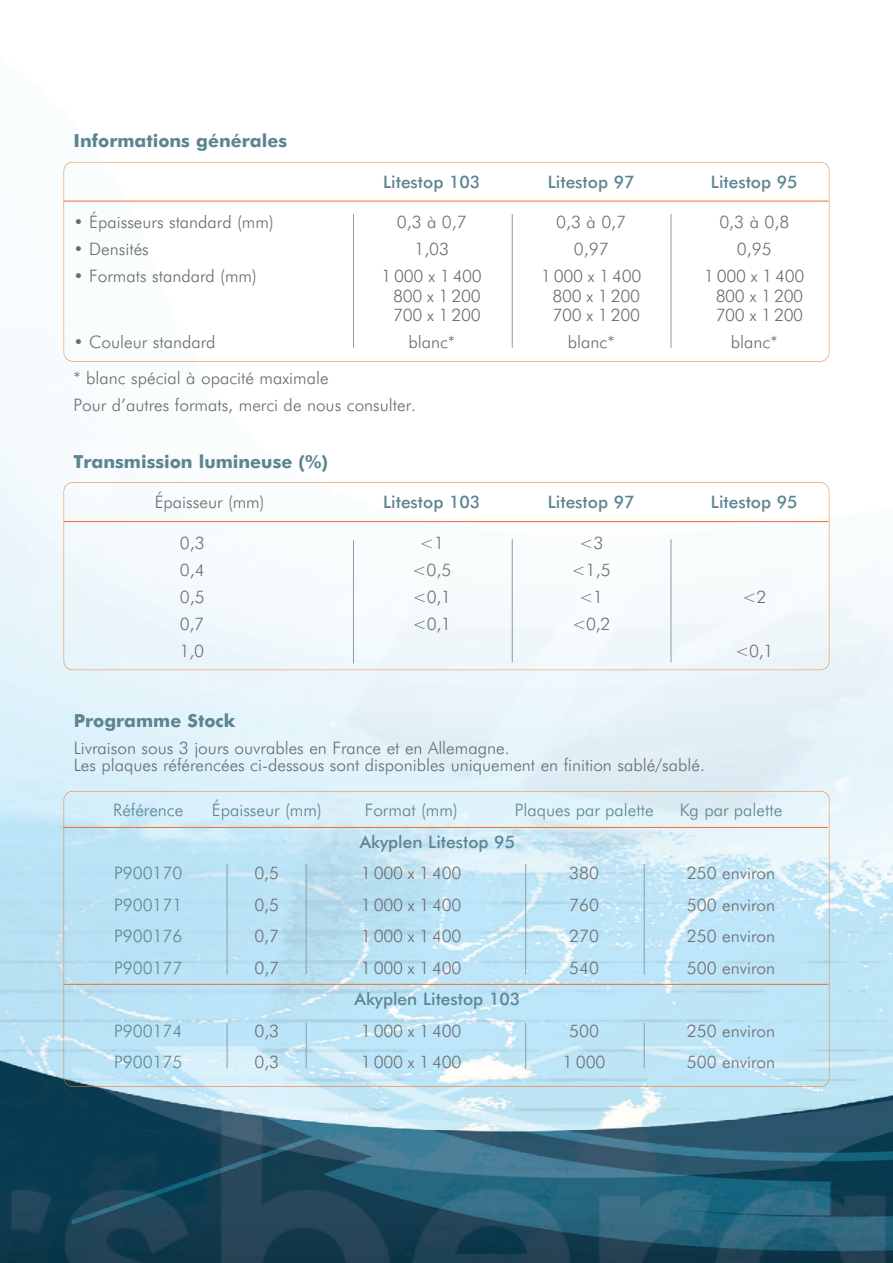
<style>
.page{position:relative;width:893px;height:1263px;background:#fff}
.page>*{position:absolute;margin:0;border:0;box-sizing:border-box;transform-origin:0 0}
.t1{font:700 18px "Futura KPSABT";color:#5d8491}
.t2{font:300 17.25px/27px "Futura KPSABT";color:#6c6d70}
.t3{font:300 17.25px "Futura KPSABT";color:#5d8491}
.t4{font:500 17.25px "Futura KPSABT";color:#5d8491}
</style>
<div class="page">
<img style="left:0;top:161px;width:892px;height:1102px">
<div style="left:64px;top:162px;width:765px;height:199px;border:1px solid #f36e21;border-radius:9px"></div>
<hr style="left:64px;top:984px;width:764px;height:1px;background:#f36e21">
<hr style="left:63px;top:827px;width:764px;height:1px;background:#f36e21">
<hr style="left:64px;top:201px;width:764px;height:1px;background:#f36e21">
<hr style="left:353px;top:214px;width:1px;height:134px;background:#879ea9">
<div style="left:64px;top:482px;width:765px;height:188px;border:1px solid #f36e21;border-radius:9px"></div>
<hr style="left:64px;top:521px;width:764px;height:1px;background:#f36e21">
<hr style="left:353px;top:540px;width:1px;height:123px;background:#879ea9">
<hr style="left:512px;top:214px;width:1px;height:134px;background:#879ea9">
<hr style="left:670px;top:214px;width:1px;height:134px;background:#879ea9">
<hr style="left:512px;top:539px;width:1px;height:123px;background:#879ea9">
<hr style="left:670px;top:539px;width:1px;height:123px;background:#879ea9">
<hr style="left:227px;top:864px;width:1px;height:110px;background:#879ea9">
<hr style="left:306px;top:864px;width:1px;height:110px;background:#879ea9">
<hr style="left:525px;top:864px;width:1px;height:110px;background:#879ea9">
<hr style="left:644px;top:864px;width:1px;height:110px;background:#879ea9">
<hr style="left:227px;top:1023px;width:1px;height:45px;background:#879ea9">
<hr style="left:306px;top:1023px;width:1px;height:45px;background:#879ea9">
<hr style="left:525px;top:1023px;width:1px;height:45px;background:#879ea9">
<hr style="left:644px;top:1023px;width:1px;height:45px;background:#879ea9">
<p class="t1" style="left:74px;top:133px;width:215px">Informations générales</p>
<p class="t4" style="left:383px;top:174px;width:99px">Litestop 103</p>
<p class="t4" style="left:548px;top:174px;width:88px">Litestop 97</p>
<p class="t4" style="left:711px;top:174px;width:88px">Litestop 95</p>
<p class="t2" style="left:74px;top:210px;width:202px">• Épaisseurs standard (mm)</p>
<p class="t2" style="left:397px;top:210px;width:71px">0,3 à 0,7</p>
<p class="t2" style="left:556px;top:210px;width:71px">0,3 à 0,7</p>
<p class="t2" style="left:719px;top:210px;width:71px">0,3 à 0,8</p>
<p class="t2" style="left:74px;top:237px;width:77px">• Densités</p>
<p class="t2" style="left:414px;top:237px;width:36px">1,03</p>
<p class="t2" style="left:574px;top:237px;width:36px">0,97</p>
<p class="t2" style="left:737px;top:237px;width:36px">0,95</p>
<p class="t2" style="left:74px;top:264px;width:185px">• Formats standard (mm)</p>
<p class="t2" style="left:381px;top:264px;width:102px">1 000 x 1 400</p>
<p class="t2" style="left:541px;top:264px;width:102px">1 000 x 1 400</p>
<p class="t2" style="left:704px;top:264px;width:102px">1 000 x 1 400</p>
<p class="t2" style="left:393px;top:284px;width:89px">800 x 1 200</p>
<p class="t2" style="left:552px;top:284px;width:89px">800 x 1 200</p>
<p class="t2" style="left:715px;top:284px;width:89px">800 x 1 200</p>
<p class="t2" style="left:393px;top:303px;width:89px">700 x 1 200</p>
<p class="t2" style="left:552px;top:303px;width:89px">700 x 1 200</p>
<p class="t2" style="left:715px;top:303px;width:89px">700 x 1 200</p>
<p class="t2" style="left:74px;top:330px;width:143px">• Couleur standard</p>
<p class="t2" style="left:408px;top:330px;width:48px">blanc*</p>
<p class="t2" style="left:568px;top:330px;width:48px">blanc*</p>
<p class="t2" style="left:731px;top:330px;width:48px">blanc*</p>
<p class="t2" style="left:74px;top:366px;width:344px">* blanc spécial à opacité maximale<br>Pour d’autres formats, merci de nous consulter.</p>
<p class="t1" style="left:74px;top:454px;width:256px">Transmission lumineuse (%)</p>
<p class="t2" style="left:155px;top:490px;width:111px">Épaisseur (mm)</p>
<p class="t4" style="left:383px;top:495px;width:99px">Litestop 103</p>
<p class="t4" style="left:548px;top:495px;width:88px">Litestop 97</p>
<p class="t4" style="left:711px;top:495px;width:88px">Litestop 95</p>
<p class="t2" style="left:180px;top:531px;width:26px">0,3</p>
<p class="t2" style="left:419px;top:531px;width:26px">&lt;1</p>
<p class="t2" style="left:579px;top:531px;width:26px">&lt;3</p>
<p class="t2" style="left:180px;top:558px;width:26px">0,4</p>
<p class="t2" style="left:412px;top:558px;width:41px">&lt;0,5</p>
<p class="t2" style="left:571px;top:558px;width:41px">&lt;1,5</p>
<p class="t2" style="left:180px;top:585px;width:26px">0,5</p>
<p class="t2" style="left:412px;top:585px;width:40px">&lt;0,1</p>
<p class="t2" style="left:579px;top:585px;width:26px">&lt;1</p>
<p class="t2" style="left:742px;top:585px;width:26px">&lt;2</p>
<p class="t2" style="left:180px;top:612px;width:26px">0,7</p>
<p class="t2" style="left:412px;top:612px;width:40px">&lt;0,1</p>
<p class="t2" style="left:572px;top:612px;width:40px">&lt;0,2</p>
<p class="t2" style="left:180px;top:639px;width:26px">1,0</p>
<p class="t2" style="left:735px;top:639px;width:40px">&lt;0,1</p>
<p class="t1" style="left:74px;top:713px;width:163px">Programme Stock</p>
<p class="t2" style="left:74px;top:741px;width:632px;line-height:17.2px">Livraison sous 3 jours ouvrables en France et en Allemagne.<br>Les plaques référencées ci-dessous sont disponibles uniquement en finition sablé/sablé.</p>
<p class="t3" style="left:113px;top:803px;width:72px">Référence</p>
<p class="t3" style="left:212px;top:803px;width:111px">Épaisseur (mm)</p>
<p class="t3" style="left:364px;top:803px;width:94px">Format (mm)</p>
<p class="t3" style="left:514px;top:803px;width:140px">Plaques par palette</p>
<p class="t3" style="left:679px;top:803px;width:104px">Kg par palette</p>
<p class="t4" style="left:360px;top:834px;width:157px">Akyplen Litestop 95</p>
<p class="t3" style="left:114px;top:866px;width:70px">P900170</p>
<p class="t2" style="left:254px;top:861px;width:26px">0,5</p>
<p class="t2" style="left:361px;top:861px;width:102px">1 000 x 1 400</p>
<p class="t2" style="left:569px;top:861px;width:31px">380</p>
<p class="t2" style="left:687px;top:861px;width:90px">250 environ</p>
<p class="t3" style="left:114px;top:897px;width:70px">P900171</p>
<p class="t2" style="left:254px;top:893px;width:26px">0,5</p>
<p class="t2" style="left:361px;top:893px;width:102px">1 000 x 1 400</p>
<p class="t2" style="left:569px;top:893px;width:31px">760</p>
<p class="t2" style="left:687px;top:893px;width:90px">500 environ</p>
<p class="t3" style="left:114px;top:929px;width:70px">P900176</p>
<p class="t2" style="left:254px;top:924px;width:26px">0,7</p>
<p class="t2" style="left:361px;top:924px;width:102px">1 000 x 1 400</p>
<p class="t2" style="left:569px;top:924px;width:31px">270</p>
<p class="t2" style="left:687px;top:924px;width:90px">250 environ</p>
<p class="t3" style="left:114px;top:960px;width:70px">P900177</p>
<p class="t2" style="left:254px;top:956px;width:26px">0,7</p>
<p class="t2" style="left:361px;top:956px;width:102px">1 000 x 1 400</p>
<p class="t2" style="left:569px;top:956px;width:31px">540</p>
<p class="t2" style="left:687px;top:956px;width:90px">500 environ</p>
<p class="t4" style="left:354px;top:992px;width:167px">Akyplen Litestop 103</p>
<p class="t3" style="left:114px;top:1023px;width:70px">P900174</p>
<p class="t2" style="left:254px;top:1019px;width:26px">0,3</p>
<p class="t2" style="left:361px;top:1019px;width:102px">1 000 x 1 400</p>
<p class="t2" style="left:569px;top:1019px;width:31px">500</p>
<p class="t2" style="left:687px;top:1019px;width:90px">250 environ</p>
<p class="t3" style="left:114px;top:1055px;width:70px">P900175</p>
<p class="t2" style="left:254px;top:1050px;width:26px">0,3</p>
<p class="t2" style="left:361px;top:1050px;width:102px">1 000 x 1 400</p>
<p class="t2" style="left:563px;top:1050px;width:44px">1 000</p>
<p class="t2" style="left:687px;top:1050px;width:90px">500 environ</p>
</div>
